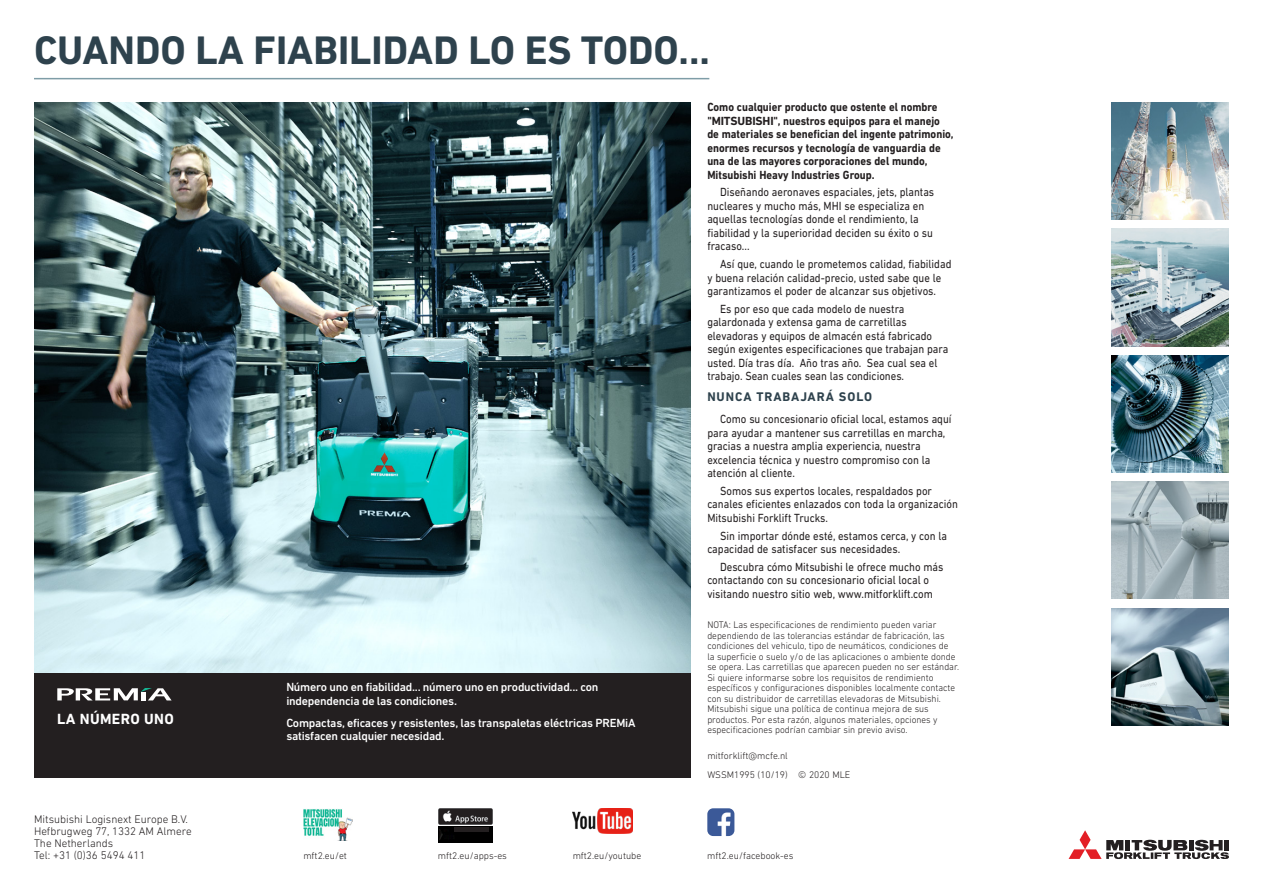
<style>
.page{position:relative;width:1263px;height:893px;background:#fff}
.page>*{position:absolute;margin:0;border:0;box-sizing:border-box;transform-origin:0 0}
.Back_Cover_Headline{font:700 40.5px "DIN Next LT Pro";color:#2e424d}
.Back_Family_Logo_Str{font:700 15px "DIN Next LT Pro";letter-spacing:.025em;color:#fff}
.Back_Body_SUBHEAD_N{font:700 12.75px "DIN Next LT Pro";letter-spacing:.075em;color:#2e424d}
.FAB_Body_regular_TIG{font:12px/13.5px "DIN Next LT Pro";color:#231f20;scale:.9 1}
.FAB_Body_LEAD_TIGHT{font:700 12px/13.5px "DIN Next LT Pro";color:#231f20;scale:.9 1}
.Back_Reverse_-_N{font:500 12px/13.5px "DIN Next LT Pro";letter-spacing:-.02em;color:#fff}
.Back_Address_-_Norm{font:300 11.25px/12px "DIN Next LT Pro";color:#231f20}
.BODY_Smallprint_Norm{font:300 9.75px/10.5px "DIN Next LT Pro";color:#231f20;scale:.96 1}
.BODY_Smallprint_Norm-2{font:300 9.75px "DIN Next LT Pro";color:#231f20}
</style>
<div class="page">
<svg style="left:1068px;top:830px;width:161px;height:29px"></svg>
<img style="left:34px;top:102px;width:656px;height:572px">
<div style="left:34px;top:674px;width:656px;height:104px;background:#231f20"></div>
<svg style="left:57px;top:688px;width:114px;height:12px"></svg>
<img style="left:1111px;top:102px;width:118px;height:118px">
<img style="left:1112px;top:482px;width:117px;height:117px">
<img style="left:1111px;top:355px;width:118px;height:118px">
<img style="left:1112px;top:608px;width:117px;height:117px">
<img style="left:1111px;top:229px;width:118px;height:117px">
<img style="left:438px;top:808px;width:54px;height:16px">
<div style="left:455px;top:810px;width:34px;height:5px;background:#231f20"></div>
<img style="left:438px;top:826px;width:54px;height:16px">
<hr style="left:454px;top:828px;width:34px;height:4px;background:#231f20">
<img style="left:573px;top:808px;width:60px;height:26px">
<img style="left:707px;top:808px;width:27px;height:28px">
<hr style="left:34px;top:78px;width:675px;height:1px;background:#7f9da7">
<img style="left:303px;top:809px;width:49px;height:32px">
<p class="Back_Cover_Headline" style="left:34px;top:27px;width:677px">CUANDO LA FIABILIDAD LO ES TODO...</p>
<p class="Back_Family_Logo_Str" style="left:57px;top:710px;width:118px">LA NÚMERO UNO</p>
<p class="Back_Reverse_-_N" style="left:286px;top:680px;width:314px">Número uno en fiabilidad... número uno en productividad... con independencia de las condiciones.</p>
<p class="Back_Reverse_-_N" style="left:286px;top:716px;width:351px">Compactas, eficaces y resistentes, las transpaletas eléctricas PREMiA satisfacen cualquier necesidad.</p>
<p class="FAB_Body_LEAD_TIGHT" style="left:707px;top:100px;width:275px">Como cualquier producto que ostente el nombre "MITSUBISHI", nuestros equipos para el manejo de materiales se benefician del ingente patrimonio, enormes recursos y tecnología de vanguardia de una de las mayores corporaciones del mundo, Mitsubishi Heavy Industries Group.</p>
<p class="FAB_Body_regular_TIG" style="left:707px;top:185px;width:254px;text-indent:13px">Diseñando aeronaves espaciales, jets, plantas nucleares y mucho más, MHI se especializa en aquellas tecnologías donde el rendimiento, la fiabilidad y la superioridad deciden su éxito o su fracaso...</p>
<p class="FAB_Body_regular_TIG" style="left:707px;top:257px;width:273px;text-indent:13px">Así que, cuando le prometemos calidad, fiabilidad y buena relación calidad-precio, usted sabe que le garantizamos el poder de alcanzar sus objetivos.</p>
<p class="FAB_Body_regular_TIG" style="left:707px;top:302px;width:269px;text-indent:13px">Es por eso que cada modelo de nuestra galardonada y extensa gama de carretillas elevadoras y equipos de almacén está fabricado según exigentes especificaciones que trabajan para usted. Día tras día. Año tras año. Sea cual sea el trabajo. Sean cuales sean las condiciones.</p>
<p class="Back_Body_SUBHEAD_N" style="left:707px;top:389px;width:166px">NUNCA TRABAJARÁ SOLO</p>
<p class="FAB_Body_regular_TIG" style="left:707px;top:412px;width:273px;text-indent:13px">Como su concesionario oficial local, estamos aquí para ayudar a mantener sus carretillas en marcha, gracias a nuestra amplia experiencia, nuestra excelencia técnica y nuestro compromiso con la atención al cliente.</p>
<p class="FAB_Body_regular_TIG" style="left:707px;top:484px;width:280px;text-indent:13px">Somos sus expertos locales, respaldados por canales eficientes enlazados con toda la organización<br>Mitsubishi Forklift Trucks.</p>
<p class="FAB_Body_regular_TIG" style="left:707px;top:529px;width:268px;text-indent:13px">Sin importar dónde esté, estamos cerca, y con la capacidad de satisfacer sus necesidades.</p>
<p class="FAB_Body_regular_TIG" style="left:707px;top:560px;width:264px;text-indent:13px">Descubra cómo Mitsubishi le ofrece mucho más contactando con su concesionario oficial local o visitando nuestro sitio web, www.mitforklift.com</p>
<p class="BODY_Smallprint_Norm" style="left:707px;top:619px;width:264px">NOTA: Las especificaciones de rendimiento pueden variar dependiendo de las tolerancias estándar de fabricación, las condiciones del vehiculo, tipo de neumáticos, condiciones de<br>la superficie o suelo y/o de las aplicaciones o ambiente donde se opera. Las carretillas que aparecen pueden no ser estándar.<br>Si quiere informarse sobre los requisitos de rendimiento específicos y configuraciones disponibles localmente contacte con su distribuidor de carretillas elevadoras de Mitsubishi.<br>Mitsubishi sigue una política de continua mejora de sus productos. Por esta razón, algunos materiales, opciones y especificaciones podrían cambiar sin previo aviso.</p>
<p class="BODY_Smallprint_Norm-2" style="left:707px;top:750px;width:82px">mitforklift@mcfe.nl</p>
<p class="BODY_Smallprint_Norm-2" style="left:707px;top:769px;width:145px">WSSM1995 (10/19) © 2020 MLE</p>
<p class="Back_Address_-_Norm" style="left:34px;top:813px;width:159px">Mitsubishi Logisnext Europe B.V.<br>Hefbrugweg 77, 1332 AM Almere</p>
<p class="Back_Address_-_Norm" style="left:34px;top:837px;width:81px">The Netherlands</p>
<p class="Back_Address_-_Norm" style="left:34px;top:849px;width:113px">Tel: +31 (0)36 5494 411</p>
<p class="BODY_Smallprint_Norm-2" style="left:573px;top:850px;width:70px">mft2.eu/youtube</p>
<p class="BODY_Smallprint_Norm-2" style="left:303px;top:850px;width:45px">mft2.eu/et</p>
<p class="BODY_Smallprint_Norm-2" style="left:707px;top:850px;width:88px">mft2.eu/facebook-es</p>
<p class="BODY_Smallprint_Norm-2" style="left:438px;top:850px;width:71px">mft2.eu/apps-es</p>
</div>
